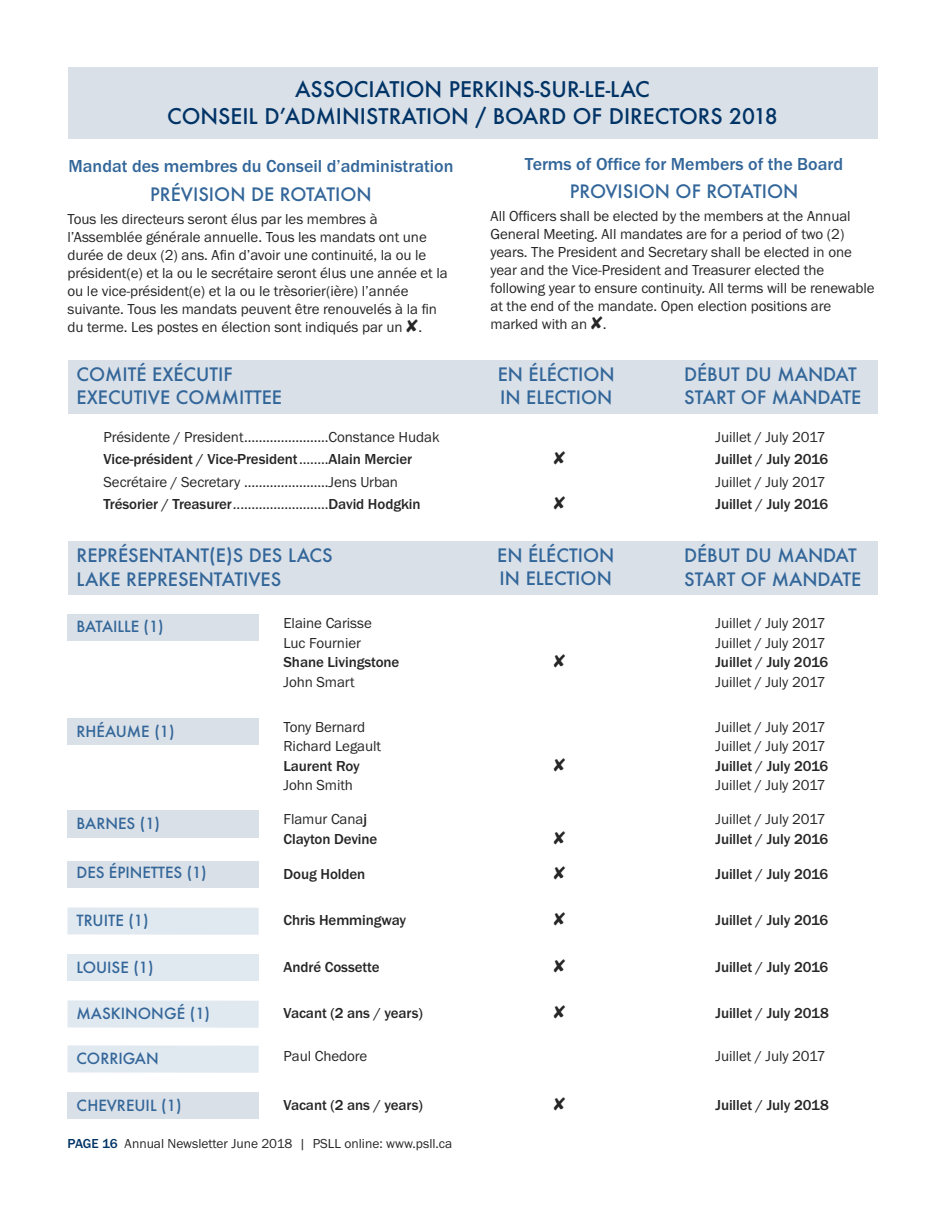
<style>
.page{position:relative;width:945px;height:1215px;background:#fff}
.page>*{position:absolute;margin:0;border:0;box-sizing:border-box;transform-origin:0 0}
.t1{font:500 21px/27.3px "Futura";color:#036;text-align:center}
.t2{font:500 18px/23.4px "Futura";color:#369}
.t3{font:500 18px "Franklin Got TOT";color:#369}
.t4{font:15px/18px "Franklin Got TOT Boo";letter-spacing:-.005em;color:#272627}
.t5{font:500 15px "Franklin Got TOT";letter-spacing:-.005em;color:#272627}
.t6{font:500 15px "Futura";color:#369}
.t7{font:13.5px "Franklin Got TOT Boo";color:#272627}
.s1{font-family:"Franklin Got TOT Boo";font-weight:400}
.s2{font-family:"Franklin Got TOT";font-weight:500}
.s3{font-family:"Franklin Got TOT";font-weight:500;color:#036}
</style>
<div class="page">
<div style="left:68px;top:68px;width:810px;height:72px;background:#d9e0e8"></div>
<div style="left:68px;top:360px;width:810px;height:54px;background:#d9e0e8"></div>
<div style="left:68px;top:541px;width:810px;height:54px;background:#d9e0e8"></div>
<div style="left:68px;top:614px;width:191px;height:27px;background:#d9e0e8"></div>
<div style="left:68px;top:718px;width:191px;height:27px;background:#d9e0e8"></div>
<div style="left:68px;top:810px;width:191px;height:27px;background:#d9e0e8"></div>
<div style="left:68px;top:861px;width:191px;height:27px;background:#d9e0e8"></div>
<div style="left:68px;top:907px;width:191px;height:28px;background:#e0e8f0"></div>
<div style="left:68px;top:954px;width:191px;height:27px;background:#e0e8f0"></div>
<div style="left:68px;top:1000px;width:191px;height:28px;background:#e0e8f0"></div>
<div style="left:68px;top:1045px;width:191px;height:28px;background:#e0e8f0"></div>
<div style="left:68px;top:1092px;width:191px;height:27px;background:#d9e0e8"></div>
<h1 class="t1" style="left:167px;top:76px;width:612px">ASSOCIATION PERKINS-SUR-LE-LAC<br>CONSEIL D’ADMINISTRATION / BOARD OF DIRECTORS 2018</h1>
<p class="t3" style="left:69px;top:156px;width:387px">Mandat des membres du Conseil d’administration</p>
<p class="t2" style="left:150px;top:183px;width:223px">PRÉVISION DE ROTATION</p>
<p class="t4" style="left:68px;top:210px;width:382px">Tous les directeurs seront élus par les membres à l’Assemblée générale annuelle. Tous les mandats ont une durée de deux (2) ans. Afin d’avoir une continuité, la ou le président(e) et la ou le secrétaire seront élus une année et la ou le vice-président(e) et la ou le trèsorier(ière) l’année suivante. Tous les mandats peuvent être renouvelés à la fin du terme. Les postes en élection sont indiqués par un .</p>
<p class="t3" style="left:525px;top:153px;width:320px">Terms of Office for Members of the Board</p>
<p class="t2" style="left:570px;top:181px;width:230px">PROVISION OF ROTATION</p>
<p class="t4" style="left:491px;top:207px;width:386px">All Officers shall be elected by the members at the Annual General Meeting. All mandates are for a period of two (2) years. The President and Secretary shall be elected in one year and the Vice-President and Treasurer elected the following year to ensure continuity. All terms will be renewable at the end of the mandate. Open election positions are marked with an .</p>
<p class="t2" style="left:77px;top:363px;width:207px">COMITÉ EXÉCUTIF<br>EXECUTIVE COMMITTEE</p>
<p class="t2" style="left:498px;top:363px;width:119px">EN ÉLÉCTION<br>IN ELECTION</p>
<p class="t2" style="left:684px;top:363px;width:179px">DÉBUT DU MANDAT<br>START OF MANDATE</p>
<p class="t4" style="left:104px;top:428px;width:338px">Présidente / President.......................Constance Hudak</p>
<p class="t4" style="left:716px;top:428px;width:112px">Juillet / July 2017</p>
<p class="t5" style="left:104px;top:450px;width:310px">Vice-président / Vice-President<span class="s1">........</span>Alain Mercier</p>
<p class="t5" style="left:716px;top:450px;width:114px">Juillet / July 2016</p>
<p class="t4" style="left:104px;top:473px;width:296px">Secrétaire / Secretary .......................Jens Urban</p>
<p class="t4" style="left:716px;top:473px;width:112px">Juillet / July 2017</p>
<p class="t5" style="left:104px;top:495px;width:319px">Trésorier / Treasurer<span class="s1">..........................</span>David Hodgkin</p>
<p class="t5" style="left:716px;top:495px;width:114px">Juillet / July 2016</p>
<p class="t2" style="left:77px;top:544px;width:258px">REPRÉSENTANT(E)S DES LACS<br>LAKE REPRESENTATIVES</p>
<p class="t2" style="left:497px;top:544px;width:119px">EN ÉLÉCTION<br>IN ELECTION</p>
<p class="t2" style="left:684px;top:545px;width:179px">DÉBUT DU MANDAT<br>START OF MANDATE</p>
<p class="t6" style="left:77px;top:618px;width:89px">BATAILLE (1)</p>
<p class="t4" style="left:284px;top:614px;width:90px">Elaine Carisse</p>
<p class="t4" style="left:716px;top:614px;width:112px">Juillet / July 2017</p>
<p class="t4" style="left:284px;top:633px;width:79px">Luc Fournier</p>
<p class="t4" style="left:716px;top:633px;width:112px">Juillet / July 2017</p>
<p class="t5" style="left:284px;top:653px;width:117px">Shane Livingstone</p>
<p class="t5" style="left:716px;top:653px;width:114px">Juillet / July 2016</p>
<p class="t4" style="left:284px;top:672px;width:73px">John Smart</p>
<p class="t4" style="left:716px;top:672px;width:112px">Juillet / July 2017</p>
<p class="t6" style="left:77px;top:723px;width:100px">RHÉAUME (1)</p>
<p class="t4" style="left:284px;top:718px;width:83px">Tony Bernard</p>
<p class="t4" style="left:716px;top:718px;width:112px">Juillet / July 2017</p>
<p class="t4" style="left:284px;top:737px;width:99px">Richard Legault</p>
<p class="t4" style="left:716px;top:737px;width:112px">Juillet / July 2017</p>
<p class="t5" style="left:284px;top:757px;width:78px">Laurent Roy</p>
<p class="t5" style="left:716px;top:757px;width:114px">Juillet / July 2016</p>
<p class="t4" style="left:284px;top:776px;width:71px">John Smith</p>
<p class="t4" style="left:716px;top:776px;width:112px">Juillet / July 2017</p>
<p class="t4" style="left:284px;top:810px;width:85px">Flamur Cana<span class="s2">j</span></p>
<p class="t4" style="left:716px;top:810px;width:112px">Juillet / July 2017</p>
<p class="t5" style="left:284px;top:830px;width:95px">Clayton Devine</p>
<p class="t5" style="left:716px;top:830px;width:114px">Juillet / July 2016</p>
<p class="t6" style="left:77px;top:815px;width:85px">BARNES (1)</p>
<p class="t6" style="left:77px;top:864px;width:132px">DES ÉPINETTES (1)</p>
<p class="t6" style="left:77px;top:912px;width:74px">TRUITE (1)</p>
<p class="t6" style="left:77px;top:959px;width:79px">LOUISE (1)</p>
<p class="t6" style="left:77px;top:1005px;width:135px">MASKINONGÉ (1)</p>
<p class="t6" style="left:77px;top:1050px;width:84px">CORRIGAN</p>
<p class="t6" style="left:77px;top:1097px;width:106px">CHEVREUIL (1)</p>
<p class="t5" style="left:284px;top:1096px;width:141px">Vacant (2 ans / years)</p>
<p class="t5" style="left:716px;top:1096px;width:115px">Juillet / July 2018</p>
<p class="t5" style="left:284px;top:865px;width:83px">Doug Holden</p>
<p class="t5" style="left:716px;top:865px;width:114px">Juillet / July 2016</p>
<p class="t5" style="left:284px;top:911px;width:124px">Chris Hemmingway</p>
<p class="t5" style="left:716px;top:911px;width:114px">Juillet / July 2016</p>
<p class="t5" style="left:284px;top:958px;width:97px">André Cossette</p>
<p class="t5" style="left:716px;top:958px;width:114px">Juillet / July 2016</p>
<p class="t5" style="left:284px;top:1004px;width:141px">Vacant (2 ans / years)</p>
<p class="t5" style="left:716px;top:1004px;width:115px">Juillet / July 2018</p>
<p class="t4" style="left:284px;top:1047px;width:85px">Paul Chedore</p>
<p class="t4" style="left:716px;top:1047px;width:112px">Juillet / July 2017</p>
<p class="t7" style="left:68px;top:1135px;width:386px"><span class="s3">PAGE 16</span> Annual Newsletter June 2018 | PSLL online: www.psll.ca</p>
</div>
